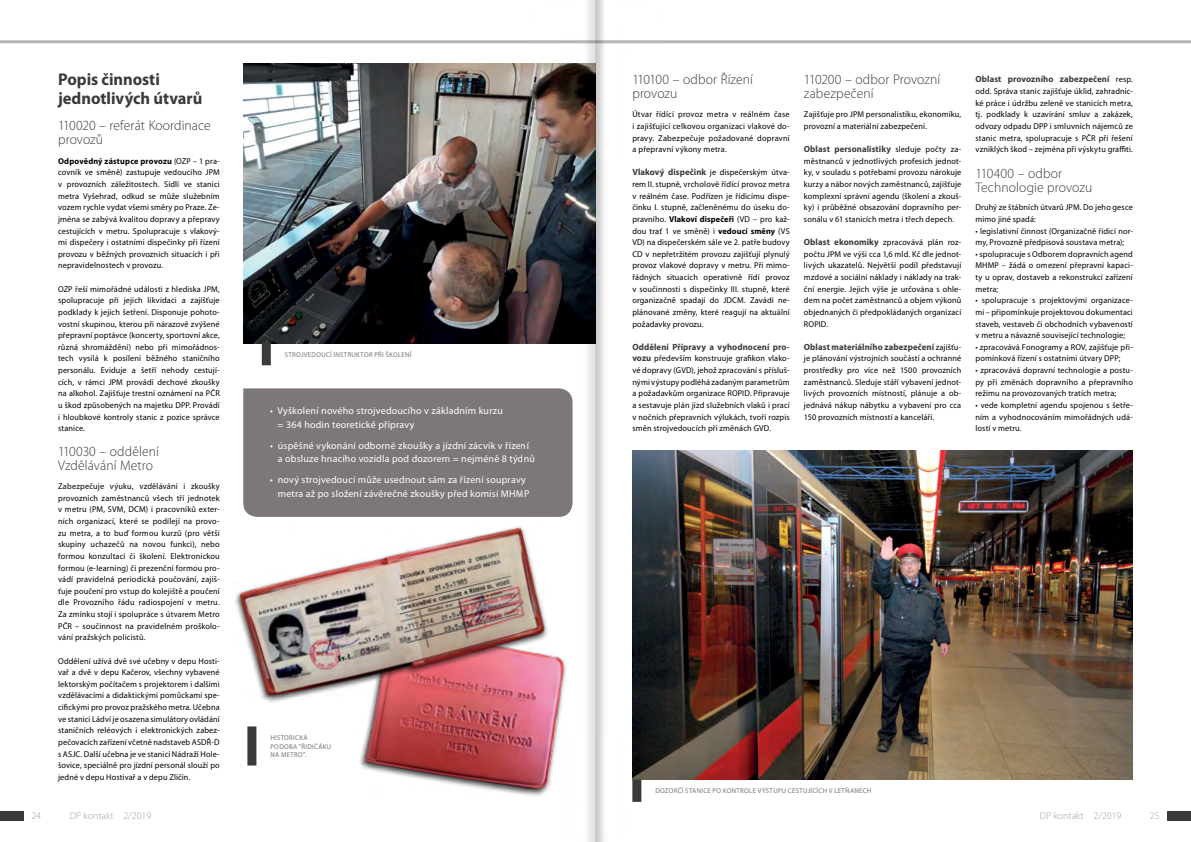
<style>
.page{position:relative;width:1191px;height:842px;background:#fff}
.page>*{position:absolute;margin:0;border:0;box-sizing:border-box;transform-origin:0 0}
.t1{font:700 17px/19px "Myriad Pro";letter-spacing:-.005em;color:#3b3939}
.t2{font:300 14px/14px "Myriad Pro";letter-spacing:.005em;color:#3b3939}
.t3{font:10px/13.6px "Myriad Pro";letter-spacing:.02em;color:#fff}
.t4{font:300 10px "Myriad Pro";color:#9fa1a4}
.t5{font:700 9px "Myriad Pro";letter-spacing:.01em;color:#3b3939}
.t6{font:8.5px/11.6px "Myriad Pro";letter-spacing:.015em;color:#000;text-align:justify}
.t7{font:7px/8.4px "Myriad Pro";letter-spacing:.045em;color:#737577}
.s1{font-weight:700}
.s2{font-weight:700;font-size:9px;color:#3b3939}
.s3{font-weight:400;font-size:8.5px;color:#000}
</style>
<div class="page">
<div style="left:1167px;top:811px;width:24px;height:9px;background:#3b3939"></div>
<div style="left:0;top:811px;width:24px;height:9px;background:#3b3939"></div>
<hr style="left:0;top:40px;width:1191px;height:3px;background:#bab6b6">
<img style="left:243px;top:63px;width:279px;height:280px">
<div style="left:243px;top:388px;width:279px;height:127px;background:#7d7777"></div>
<div style="left:262px;top:343px;width:9px;height:22px;background:#3b3939"></div>
<img style="left:668px;top:451px;width:464px;height:329px">
<div style="left:247px;top:726px;width:9px;height:39px;background:#3b3939"></div>
<img style="left:359px;top:715px;width:163px;height:80px">
<img style="left:235px;top:515px;width:287px;height:200px">
<div style="left:522px;top:0;width:81px;height:842px;background:#000;opacity:.24"></div>
<div style="left:587px;top:0;width:81px;height:842px;background:#000;opacity:.24"></div>
<h1 class="t1" style="left:58px;top:70px;width:146px">Popis činnosti jednotlivých útvarů</h1>
<h2 class="t2" style="left:58px;top:118px;width:154px">110020 – referát Koordinace provozů</h2>
<p class="t6" style="left:58px;top:155px;width:163px"><span class="s1">Odpovědný zástupce provozu</span> (OZP – 1 pra&shy;covník ve směně) zastupuje vedoucího JPM v provozních záležitostech. Sídlí ve stanici metra Vyšehrad, odkud se může služebním vozem rychle vydat všemi směry po Praze. Ze&shy;jména se zabývá kvalitou dopravy a přepravy cestujících v metru. Spolupracuje s vlakový&shy;mi dispečery i ostatními dispečinky při řízení provozu v běžných provozních situacích i při nepravidelnostech v provozu.</p>
<p class="t6" style="left:58px;top:283px;width:163px">OZP řeší mimořádné události z hlediska JPM, spolupracuje při jejich likvidaci a zajišťuje podklady k jejich šetření. Disponuje pohoto&shy;vostní skupinou, kterou při nárazově zvýšené přepravní poptávce (koncerty, sportovní akce, různá shromáždění) nebo při mimořádnos&shy;tech vysílá k posílení běžného staničního personálu. Eviduje a šetří nehody cestují&shy;cích, v rámci JPM provádí dechové zkoušky na alkohol. Zajišťuje trestní oznámení na PČR u škod způsobených na majetku DPP. Provádí i hloubkové kontroly stanic z pozice správce stanice.</p>
<h2 class="t2" style="left:58px;top:445px;width:102px">110030 – oddělení<br>Vzdělávání Metro</h2>
<p class="t6" style="left:58px;top:481px;width:163px">Zabezpečuje výuku, vzdělávání i zkoušky provozních zaměstnanců všech tří jednotek v metru (PM, SVM, DCM) i pracovníků exter&shy;ních organizací, které se podílejí na provo&shy;zu metra, a to buď formou kurzů (pro větší skupiny uchazečů na novou funkci), nebo formou konzultací či školení. Elektronickou formou (e-learning) či prezenční formou pro&shy;vádí pravidelná periodická poučování, zajiš&shy;ťuje poučení pro vstup do kolejiště a poučení dle Provozního řádu radiospojení v metru.<br>Za zmínku stojí i spolupráce s útvarem Metro PČR – součinnost na pravidelném proškolo&shy;vání pražských policistů.</p>
<p class="t6" style="left:58px;top:655px;width:163px">Oddělení užívá dvě své učebny v depu Hosti&shy;vař a dvě v depu Kačerov, všechny vybavené lektorským počítačem s projektorem i dalšími vzdělávacími a didaktickými pomůckami spe&shy;cifickými pro provoz pražského metra. Učebna ve stanici Ládví je osazena simulátory ovládání staničních reléových i elektronických zabez&shy;pečovacích zařízení včetně nadstaveb ASDŘ-D s ASJC. Další učebna je ve stanici Nádraží Hole&shy;šovice, speciálně pro jízdní personál slouží po jedné v depu Hostivař a v depu Zličín.</p>
<p class="t7" style="left:285px;top:350px;width:128px">STROJVEDOUCÍ INSTRUKTOR PŘI ŠKOLENÍ</p>
<p class="t3" style="left:277px;top:404px;width:227px;text-indent:-7px">• Vyškolení nového strojvedoucího v základním kurzu = 364 hodin teoretické přípravy</p>
<p class="t3" style="left:278px;top:439px;width:259px;text-indent:-8px">• úspěšné vykonání odborné zkoušky a jízdní zácvik v řízení a obsluze hnacího vozidla pod dozorem = nejméně 8 týdnů</p>
<p class="t3" style="left:278px;top:473px;width:253px;text-indent:-8px">• nový strojvedoucí může usednout sám za řízení soupravy metra až po složení závěrečné zkoušky před komisí MHMP</p>
<p class="t7" style="left:270px;top:734px;width:62px">HISTORICKÁ<br>PODOBA "ŘIDIČÁKU<br>NA METRO".</p>
<h2 class="t2" style="left:632px;top:72px;width:122px">110100 – odbor Řízení provozu</h2>
<p class="t6" style="left:632px;top:109px;width:159px">Útvar řídící provoz metra v reálném čase i zajišťující celkovou organizaci vlakové do&shy;pravy. Zabezpečuje požadované dopravní a přepravní výkony metra.</p>
<p class="t6" style="left:632px;top:167px;width:159px"><span class="s2">Vlakový dispečink</span> je dispečerským útva&shy;rem II. stupně, vrcholově řídící provoz metra v reálném čase. Podřízen je řídicímu dispe&shy;činku I. stupně, začleněnému do úseku do&shy;pravního. <span class="s1">Vlakoví dispečeři</span> (VD – pro kaž&shy;dou trať 1 ve směně) i <span class="s1">vedoucí směny</span> (VS VD) na dispečerském sále ve 2. patře budovy CD v nepřetržitém provozu zajišťují plynulý provoz vlakové dopravy v metru. Při mimo&shy;řádných situacích operativně řídí provoz v součinnosti s dispečinky III. stupně, které organizačně spadají do JDCM. Zavádí ne&shy;plánované změny, které reagují na aktuální požadavky provozu.</p>
<p class="t5" style="left:632px;top:342px;width:159px">Oddělení Přípravy a vyhodnocení pro-</p>
<p class="t6" style="left:632px;top:353px;width:159px"><span class="s2">vozu</span> především konstruuje grafikon vlako&shy;vé dopravy (GVD), jehož zpracování s přísluš&shy;nými výstupy podléhá zadaným parametrům a požadavkům organizace ROPID. Připravuje a sestavuje plán jízd služebních vlaků i prací v nočních přepravních výlukách, tvoří rozpis směn strojvedoucích při změnách GVD.</p>
<h2 class="t2" style="left:804px;top:72px;width:138px">110200 – odbor Provozní zabezpečení</h2>
<p class="t6" style="left:804px;top:109px;width:159px">Zajišťuje pro JPM personalistiku, ekonomiku, provozní a materiální zabezpečení.</p>
<p class="t5" style="left:804px;top:144px;width:159px">Oblast personalistiky <span class="s3">sleduje počty za-</span></p>
<p class="t6" style="left:804px;top:155px;width:159px">městnanců v jednotlivých profesích jednot&shy;ky, v souladu s potřebami provozu nárokuje kurzy a nábor nových zaměstnanců, zajišťuje komplexní správní agendu (školení a zkouš&shy;ky) i průběžné obsazování dopravního per&shy;sonálu v 61 stanicích metra i třech depech.</p>
<p class="t6" style="left:804px;top:237px;width:159px"><span class="s2">Oblast ekonomiky</span> zpracovává plán roz&shy;počtu JPM ve výši cca 1,6 mld. Kč dle jednot&shy;livých ukazatelů. Největší podíl představují mzdové a sociální náklady i náklady na trak&shy;ční energie. Jejich výše je určována s ohle&shy;dem na počet zaměstnanců a objem výkonů objednaných či předpokládaných organizací ROPID.</p>
<p class="t5" style="left:804px;top:342px;width:159px">Oblast materiálního zabezpečení <span class="s3">zajišťu-</span></p>
<p class="t6" style="left:804px;top:353px;width:159px">je plánování výstrojních součástí a ochranné prostředky pro více než 1500 provozních zaměstnanců. Sleduje stáří vybavení jednot&shy;livých provozních místností, plánuje a ob&shy;jednává nákup nábytku a vybavení pro cca 150 provozních místností a kanceláří.</p>
<p class="t5" style="left:975px;top:74px;width:159px">Oblast provozního zabezpečení <span class="s3">resp.</span></p>
<p class="t6" style="left:975px;top:86px;width:159px">odd. Správa stanic zajišťuje úklid, zahradnic&shy;ké práce i údržbu zeleně ve stanicích metra, tj. podklady k uzavírání smluv a zakázek, odvozy odpadu DPP i smluvních nájemců ze stanic metra, spolupracuje s PČR při řešení vzniklých škod – zejména při výskytu graffiti.</p>
<h2 class="t2" style="left:975px;top:166px;width:118px">110400 – odbor<br>Technologie provozu</h2>
<p class="t6" style="left:975px;top:202px;width:159px">Druhý ze štábních útvarů JPM. Do jeho gesce mimo jiné spadá:</p>
<p class="t6" style="left:975px;top:225px;width:159px">• legislativní činnost (Organizačně řídicí nor&shy;my, Provozně předpisová soustava metra);</p>
<p class="t6" style="left:975px;top:248px;width:159px">• spolupracuje s Odborem dopravních agend MHMP – žádá o omezení přepravní kapaci&shy;ty u oprav, dostaveb a rekonstrukcí zařízení metra;</p>
<p class="t6" style="left:975px;top:295px;width:159px">• spolupracuje s projektovými organizace&shy;mi – připomínkuje projektovou dokumentaci staveb, vestaveb či obchodních vybaveností v metru a návazně související technologie;</p>
<p class="t6" style="left:975px;top:341px;width:159px">• zpracovává Fonogramy a ROV, zajišťuje při&shy;pomínková řízení s ostatními útvary DPP;</p>
<p class="t6" style="left:975px;top:364px;width:159px">• zpracovává dopravní technologie a postu&shy;py při změnách dopravního a přepravního režimu na provozovaných tratích metra;</p>
<p class="t6" style="left:975px;top:399px;width:159px">• vede kompletní agendu spojenou s šetře&shy;ním a vyhodnocováním mimořádných udá&shy;lostí v metru.</p>
<p class="t7" style="left:655px;top:787px;width:217px">DOZORČÍ STANICE PO KONTROLE VÝSTUPU CESTUJÍCÍCH V LETŇANECH</p>
<p class="t4" style="left:31px;top:810px;width:11px">24</p>
<p class="t4" style="left:70px;top:810px;width:83px">DP kontakt 2/2019</p>
<p class="t4" style="left:1040px;top:810px;width:83px">DP kontakt 2/2019</p>
<p class="t4" style="left:1149px;top:810px;width:11px">25</p>
</div>
